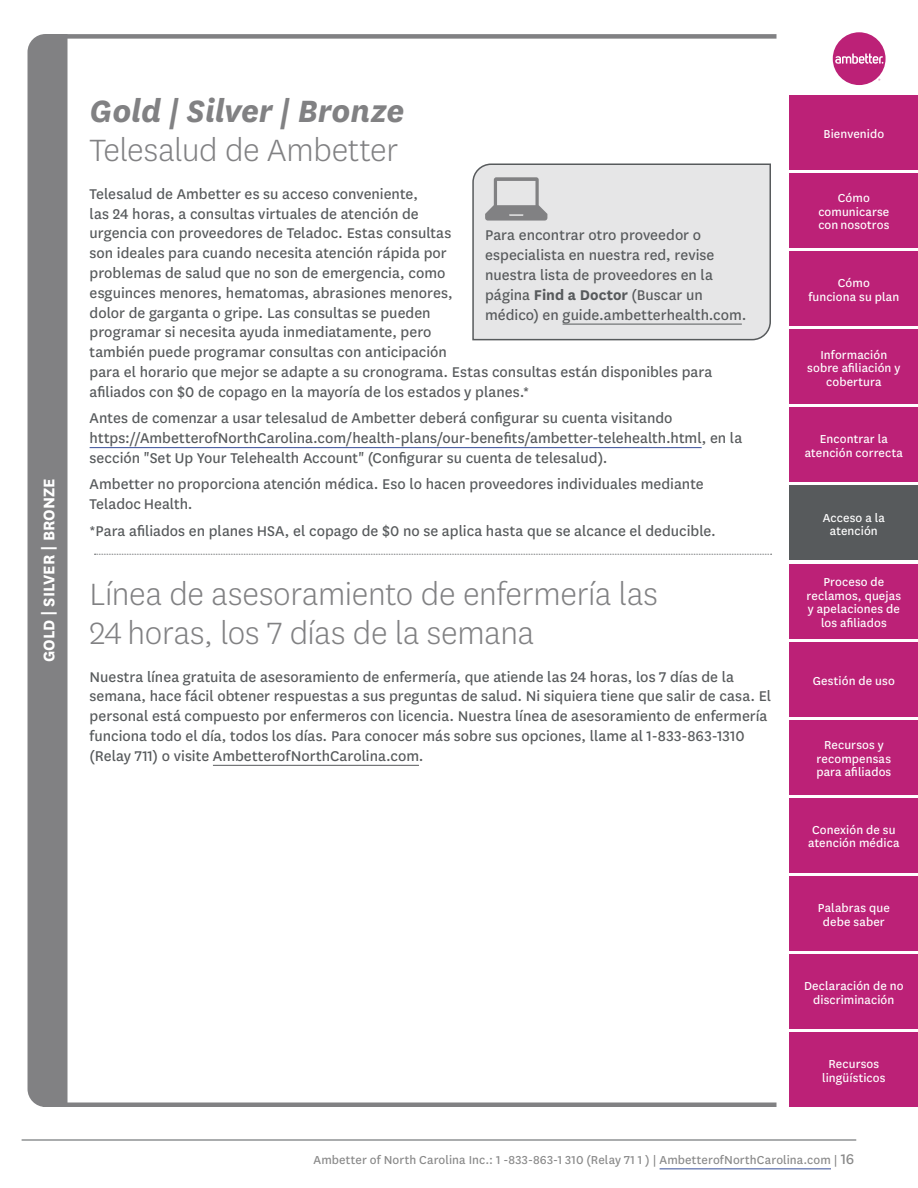
<style>
.page{position:relative;width:918px;height:1188px;background:#fff}
.page>*{position:absolute;margin:0;border:0;box-sizing:border-box;transform-origin:0 0}
.t1{font:300 36px/39px "Centene Sans";letter-spacing:-.005em;color:#818183}
.t2{font:italic 700 36px "Centene Sans";letter-spacing:-.005em;color:#818183}
.t3{font:700 18px "Centene Sans";letter-spacing:-.005em;color:#fff}
.t4{font:16.5px/19.8px "Centene Sans";color:#575a5c}
.t5{font:13.5px/13.5px "Centene Sans";letter-spacing:.005em;color:#fff;text-align:center}
.t6{font:13.5px "Centene Sans";letter-spacing:.01em;color:#898989}
.s1{font-weight:700}
.s2{font-size:16.5px}
</style>
<div class="page">
<hr style="left:22px;top:1140px;width:834px;height:1px;background:#575a5c">
<hr style="left:660px;top:1168px;width:171px;height:1px;background:#384f9a">
<hr style="left:90px;top:447px;width:612px;height:1px;background:#384f9a">
<svg style="left:94px;top:554px;width:678px;height:1px"></svg>
<hr style="left:213px;top:765px;width:206px;height:1px;background:#575a5c">
<div style="left:28px;top:34px;width:40px;height:1073px;background:#818183"></div>
<div style="left:46px;top:34px;width:731px;height:5px;background:#818183"></div>
<div style="left:43px;top:1102px;width:734px;height:5px;background:#818183"></div>
<div style="left:472px;top:163px;width:299px;height:178px;background:#e6e6e7"></div>
<hr style="left:563px;top:324px;width:179px;height:1px;background:#575a5c">
<svg style="left:485px;top:177px;width:62px;height:44px;background:#bababb"></svg>
<div style="left:790px;top:486px;width:128px;height:74px;background:#575a5c"></div>
<div style="left:833px;top:32px;width:53px;height:53px;background:#bc2177;border-radius:50%"></div>
<svg style="left:835px;top:54px;width:48px;height:10px"></svg>
<div style="left:790px;top:95px;width:128px;height:75px;background:#bc2177"></div>
<div style="left:790px;top:173px;width:128px;height:75px;background:#bc2177"></div>
<div style="left:790px;top:251px;width:128px;height:75px;background:#bc2177"></div>
<div style="left:790px;top:329px;width:128px;height:75px;background:#bc2177"></div>
<div style="left:790px;top:407px;width:128px;height:75px;background:#bc2177"></div>
<div style="left:790px;top:564px;width:128px;height:74px;background:#bc2177"></div>
<div style="left:790px;top:642px;width:128px;height:75px;background:#bc2177"></div>
<div style="left:790px;top:720px;width:128px;height:75px;background:#bc2177"></div>
<div style="left:790px;top:798px;width:128px;height:75px;background:#bc2177"></div>
<div style="left:790px;top:876px;width:128px;height:75px;background:#bc2177"></div>
<div style="left:790px;top:954px;width:128px;height:75px;background:#bc2177"></div>
<div style="left:790px;top:1032px;width:128px;height:75px;background:#bc2177"></div>
<p class="t3" style="left:36px;top:662px;width:185px;rotate:-90deg">GOLD | SILVER | BRONZE</p>
<p class="t2" style="left:90px;top:86px;width:316px">Gold | Silver | Bronze</p>
<h3 class="t1" style="left:90px;top:129px;width:310px">Telesalud de Ambetter</h3>
<p class="t4" style="left:90px;top:183px;width:624px">Telesalud de Ambetter es su acceso conveniente,<br>las 24 horas, a consultas virtuales de atención de<br>urgencia con proveedores de Teladoc. Estas consultas<br>son ideales para cuando necesita atención rápida por<br>problemas de salud que no son de emergencia, como<br>esguinces menores, hematomas, abrasiones menores,<br>dolor de garganta o gripe. Las consultas se pueden<br>programar si necesita ayuda inmediatamente, pero<br>también puede programar consultas con anticipación<br>para el horario que mejor se adapte a su cronograma. Estas consultas están disponibles para afiliados con $0 de copago en la mayoría de los estados y planes.*</p>
<p class="t4" style="left:90px;top:408px;width:654px">Antes de comenzar a usar telesalud de Ambetter deberá configurar su cuenta visitando https://AmbetterofNorthCarolina.com/health-plans/our-benefits/ambetter-telehealth.html, en la sección "Set Up Your Telehealth Account" (Configurar su cuenta de telesalud).</p>
<p class="t4" style="left:90px;top:474px;width:616px">Ambetter no proporciona atención médica. Eso lo hacen proveedores individuales mediante<br>Teladoc Health.</p>
<p class="t4" style="left:90px;top:520px;width:628px">*Para afiliados en planes HSA, el copago de $0 no se aplica hasta que se alcance el deducible.</p>
<p class="t4" style="left:485px;top:225px;width:263px">Para encontrar otro proveedor o especialista en nuestra red, revise nuestra lista de proveedores en la página <span class="s1">Find a Doctor</span> (Buscar un médico) en guide.ambetterhealth.com.</p>
<h3 class="t1" style="left:90px;top:573px;width:570px">Línea de asesoramiento de enfermería las<br>24 horas, los 7 días de la semana</h3>
<p class="t4" style="left:90px;top:666px;width:683px">Nuestra línea gratuita de asesoramiento de enfermería, que atiende las 24 horas, los 7 días de la semana, hace fácil obtener respuestas a sus preguntas de salud. Ni siquiera tiene que salir de casa. El personal está compuesto por enfermeros con licencia. Nuestra línea de asesoramiento de enfermería funciona todo el día, todos los días. Para conocer más sobre sus opciones, llame al 1-833-863-1310 (Relay 711) o visite AmbetterofNorthCarolina.com.</p>
<p class="t5" style="left:824px;top:126px;width:62px">Bienvenido</p>
<p class="t5" style="left:818px;top:191px;width:73px">Cómo comunicarse con nosotros</p>
<p class="t5" style="left:808px;top:276px;width:92px">Cómo<br>funciona su plan</p>
<p class="t5" style="left:807px;top:347px;width:95px">Información sobre afiliación y cobertura</p>
<p class="t5" style="left:805px;top:432px;width:100px">Encontrar la atención correcta</p>
<p class="t5" style="left:823px;top:510px;width:64px">Acceso a la atención</p>
<p class="t5" style="left:807px;top:575px;width:96px">Proceso de reclamos, quejas y apelaciones de los afiliados</p>
<p class="t5" style="left:813px;top:673px;width:84px">Gestión de uso</p>
<p class="t5" style="left:816px;top:738px;width:76px">Recursos y recompensas para afiliados</p>
<p class="t5" style="left:808px;top:822px;width:93px;text-align:left">Conexión de su atención médica</p>
<p class="t5" style="left:818px;top:901px;width:74px">Palabras que debe saber</p>
<p class="t5" style="left:804px;top:979px;width:101px">Declaración de no discriminación</p>
<p class="t5" style="left:822px;top:1057px;width:65px">Recursos lingüísticos</p>
<p class="t6" style="left:314px;top:1151px;width:542px">Ambetter of North Carolina Inc.: 1 -833-863-1 310 (Relay 71 1 ) | AmbetterofNorthCarolina.com | <span class="s2">16</span></p>
</div>
